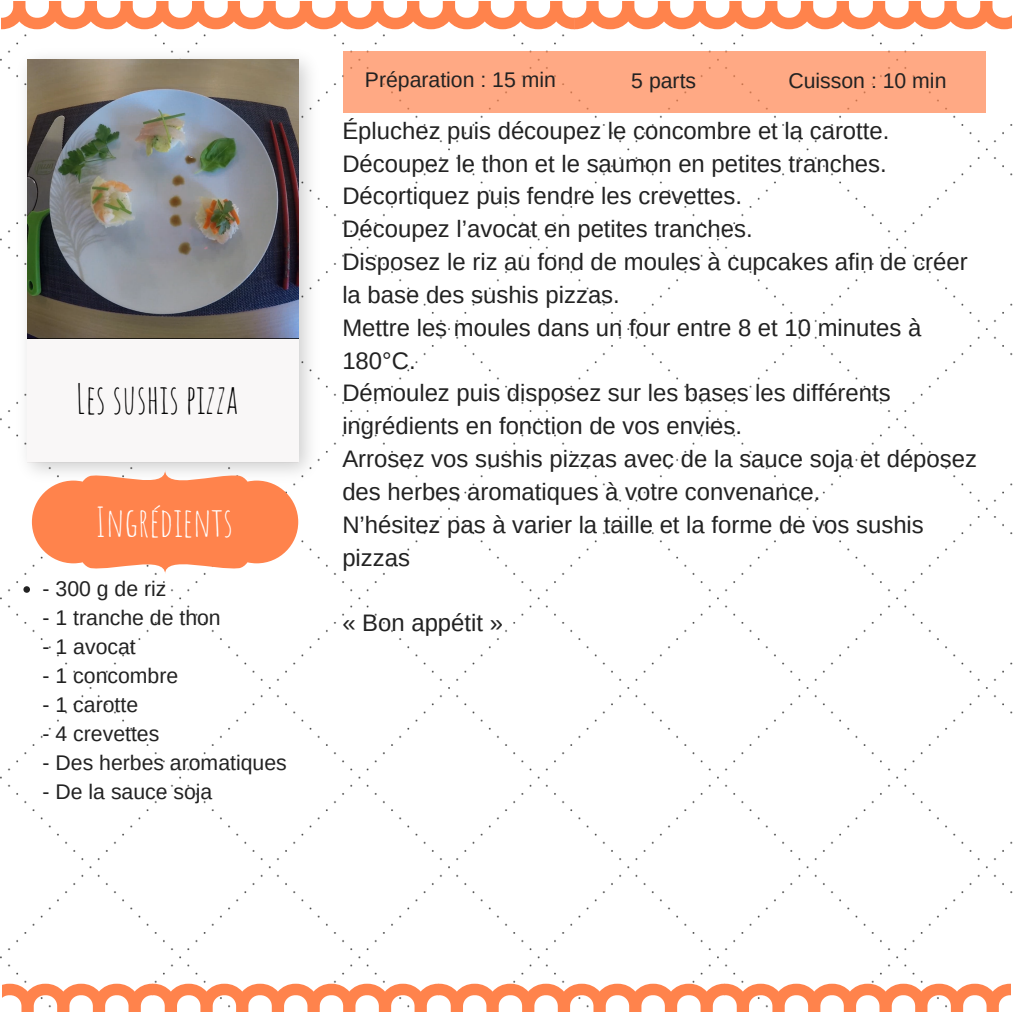
<style>
.page{position:relative;width:1013px;height:1013px;background:#fff}
.page>*{position:absolute;margin:0;border:0;box-sizing:border-box;transform-origin:0 0}
.t1{font:39.75px "Amatic SC";color:#000}
.t2{font:39.75px "Amatic SC";color:#fff}
.t3{font:23.88px/32.8px "Arimo";color:#222}
.t4{font:21.25px "Arimo";color:#222}
</style>
<div class="page">
<img style="left:0;top:15px;width:1012px;height:981px">
<img style="left:8px;top:41px;width:319px;height:449px">
<div style="left:27px;top:59px;width:272px;height:403px;background:#f9f7f7"></div>
<img style="left:27px;top:59px;width:272px;height:279px">
<svg style="left:1px;top:1px;width:1010px;height:28px"></svg>
<svg style="left:2px;top:983px;width:1008px;height:29px"></svg>
<svg style="left:32px;top:470px;width:266px;height:104px"></svg>
<div style="left:343px;top:51px;width:642px;height:61px;background:#ffa984"></div>
<svg style="left:23px;top:586px;width:7px;height:6px"></svg>
<h1 class="t1" style="left:76px;top:373px;width:164px">Les sushis pizza</h1>
<h1 class="t2" style="left:95px;top:497px;width:139px">Ingrédients</h1>
<p class="t4" style="left:43px;top:576px;width:125px">- 300 g de riz</p>
<p class="t4" style="left:43px;top:605px;width:180px">- 1 tranche de thon</p>
<p class="t4" style="left:43px;top:634px;width:95px">- 1 avocat</p>
<p class="t4" style="left:43px;top:663px;width:137px">- 1 concombre</p>
<p class="t4" style="left:43px;top:692px;width:97px">- 1 carotte</p>
<p class="t4" style="left:43px;top:721px;width:118px">- 4 crevettes</p>
<p class="t4" style="left:43px;top:750px;width:246px">- Des herbes aromatiques</p>
<p class="t4" style="left:43px;top:780px;width:171px">- De la sauce soja</p>
<p class="t4" style="left:365px;top:68px;width:193px">Préparation : 15 min</p>
<p class="t4" style="left:631px;top:69px;width:66px">5 parts</p>
<p class="t4" style="left:788px;top:69px;width:159px">Cuisson : 10 min</p>
<p class="t3" style="left:342px;top:114px;width:636px">Épluchez puis découpez le concombre et la carotte.<br>Découpez le thon et le saumon en petites tranches.<br>Décortiquez puis fendre les crevettes.<br>Découpez l’avocat en petites tranches.<br>Disposez le riz au fond de moules à cupcakes afin de créer la base des sushis pizzas.<br>Mettre les moules dans un four entre 8 et 10 minutes à 180°C.<br>Démoulez puis disposez sur les bases les différents ingrédients en fonction de vos envies.<br>Arrosez vos sushis pizzas avec de la sauce soja et déposez des herbes aromatiques à votre convenance.<br>N’hésitez pas à varier la taille et la forme de vos sushis pizzas</p>
<p class="t3" style="left:342px;top:606px;width:162px">« Bon appétit »</p>
</div>
